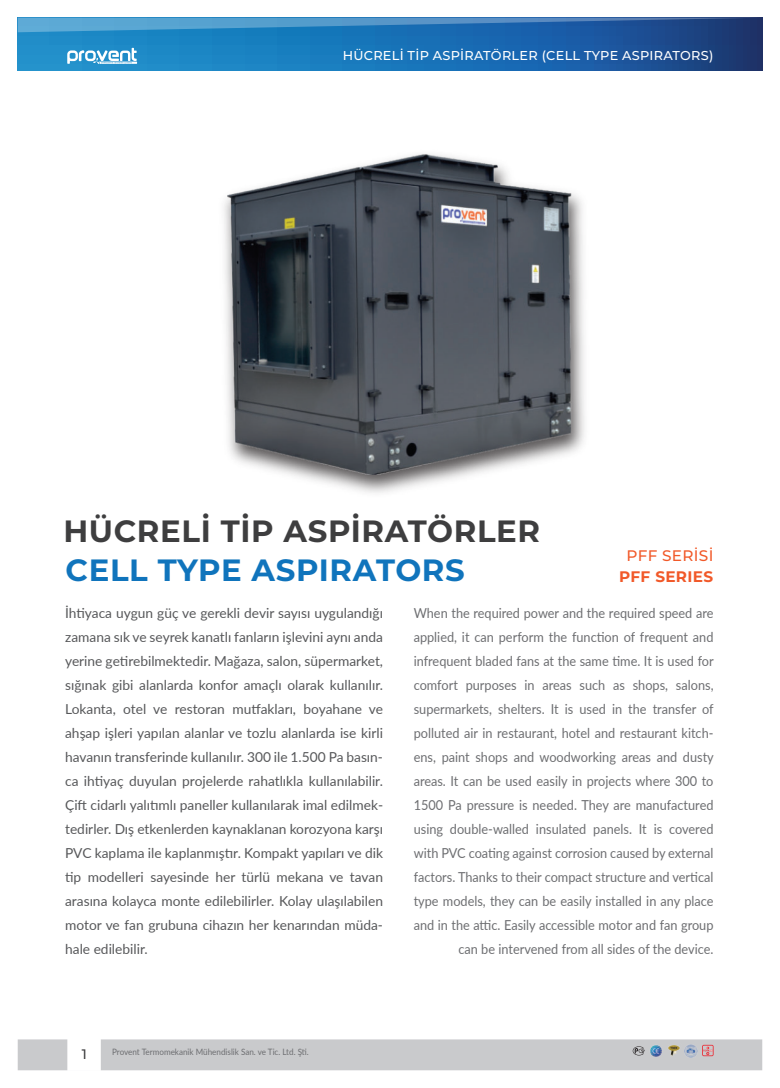
<style>
.page{position:relative;width:780px;height:1088px;background:#fff}
.page>*{position:absolute;margin:0;border:0;box-sizing:border-box;transform-origin:0 0}
.t1{font:700 30.75px "Montserrat";letter-spacing:.02em;color:#3e3e3f}
.t2{font:700 30.75px "Montserrat";letter-spacing:.02em;color:#1074bc}
.t3{font:500 15.25px "Montserrat";letter-spacing:.02em;color:#f15929}
.t4{font:700 15.25px "Montserrat";letter-spacing:.02em;color:#f15929}
.t5{font:13.75px/24px "Lato";color:#57585a;text-align:justify}
.t6{font:13.75px/24px "Lato";color:#6d6e71;text-align:right;scale:.93 1}
.t7{font:500 13.75px "Montserrat";color:#3e3e3f}
.t8{font:500 12.88px "Montserrat";letter-spacing:.02em;color:#fff}
.t9{font:8.75px "Lato";color:#6d6e71;scale:.93 1}
</style>
<div class="page">
<svg style="left:18px;top:32px;width:744px;height:38px;background:#1a6daf"></svg>
<svg style="left:18px;top:18px;width:744px;height:14px;background:#387cb5"></svg>
<svg style="left:18px;top:1039px;width:744px;height:31px;background:#cbcbcd"></svg>
<svg style="left:67px;top:48px;width:70px;height:17px"></svg>
<img style="left:224px;top:194px;width:361px;height:299px">
<img style="left:227px;top:153px;width:345px;height:321px">
<p class="t8" style="left:342px;top:49px;width:372px">HÜCRELİ TİP ASPİRATÖRLER (CELL TYPE ASPIRATORS)</p>
<h1 class="t1" style="left:63px;top:513px;width:478px">HÜCRELİ TİP ASPİRATÖRLER</h1>
<h1 class="t2" style="left:66px;top:553px;width:400px">CELL TYPE ASPIRATORS</h1>
<p class="t3" style="left:626px;top:548px;width:88px">PFF SERİSİ</p>
<p class="t4" style="left:619px;top:567px;width:95px">PFF SERIES</p>
<p class="t5" style="left:65px;top:601px;width:319px">İhtiyaca uygun güç ve gerekli devir sayısı uygulandığı zamana sık ve seyrek kanatlı fanların işlevini aynı anda yerine getirebilmektedir. Mağaza, salon, süpermarket, sığınak gibi alanlarda konfor amaçlı olarak kullanılır.<br>Lokanta, otel ve restoran mutfakları, boyahane ve ahşap işleri yapılan alanlar ve tozlu alanlarda ise kirli havanın transferinde kullanılır. 300 ile 1.500 Pa basın&shy;ca ihtiyaç duyulan projelerde rahatlıkla kullanılabilir.<br>Çift cidarlı yalıtımlı paneller kullanılarak imal edilmek&shy;tedirler. Dış etkenlerden kaynaklanan korozyona karşı PVC kaplama ile kaplanmıştır. Kompakt yapıları ve dik tip modelleri sayesinde her türlü mekana ve tavan arasına kolayca monte edilebilirler. Kolay ulaşılabilen motor ve fan grubuna cihazın her kenarından müda&shy;hale edilebilir.</p>
<p class="t6" style="left:413px;top:602px;width:324px">When the required power and the required speed are applied, it can perform the function of frequent and infrequent bladed fans at the same time. It is used for comfort purposes in areas such as shops, salons, supermarkets, shelters. It is used in the transfer of polluted air in restaurant, hotel and restaurant kitch&shy;ens, paint shops and woodworking areas and dusty areas. It can be used easily in projects where 300 to 1500 Pa pressure is needed. They are manufactured using double-walled insulated panels. It is covered with PVC coating against corrosion caused by external factors. Thanks to their compact structure and vertical type models, they can be easily installed in any place and in the attic. Easily accessible motor and fan group can be intervened from all sides of the device.</p>
<p class="t7" style="left:82px;top:1046px;width:7px">1</p>
<p class="t9" style="left:112px;top:1046px;width:213px">Provent Termomekanik Mühendislik San. ve Tic. Ltd. Şti.</p>
</div>
